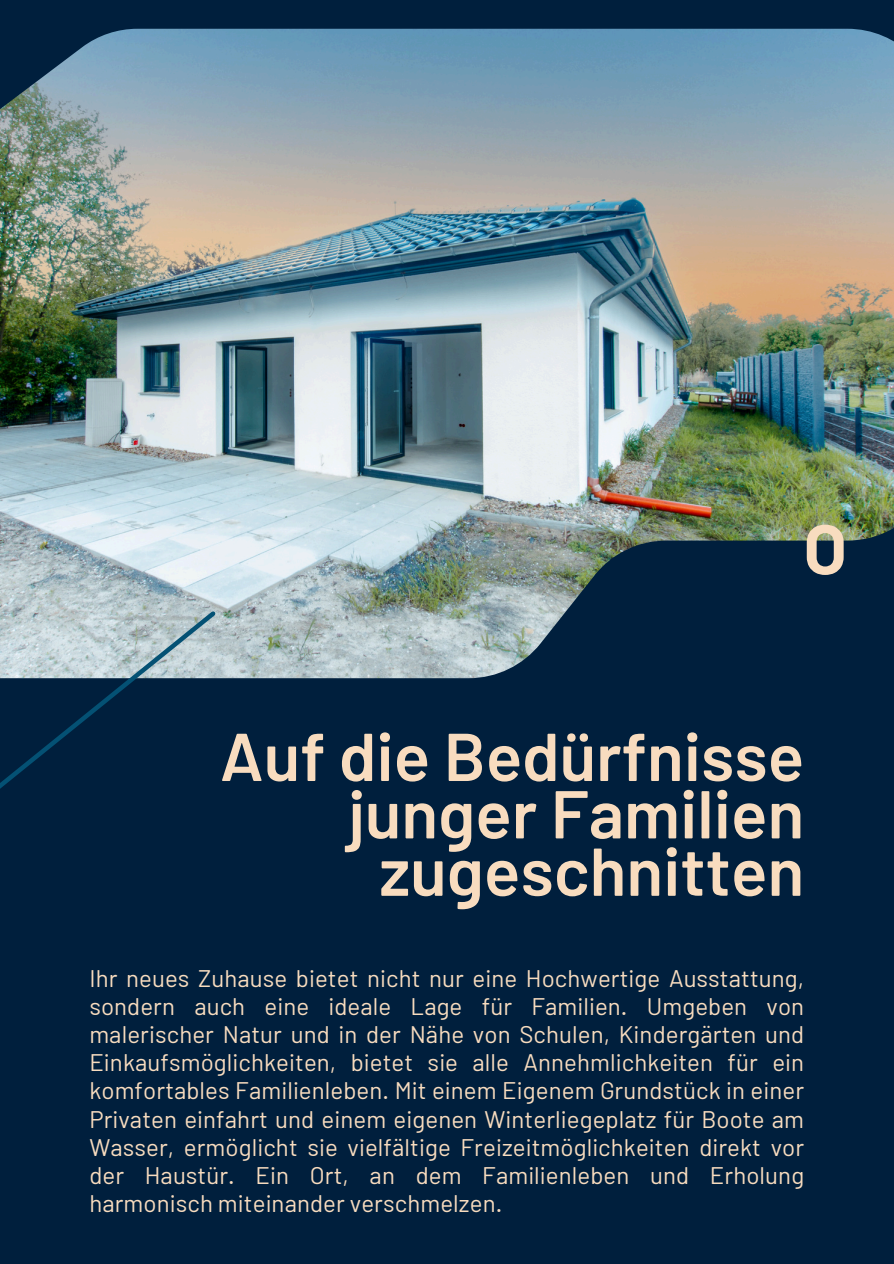
<style>
.page{position:relative;width:894px;height:1264px;background:#fff}
.page>*{position:absolute;margin:0;border:0;box-sizing:border-box;transform-origin:0 0}
.t1{font:700 69.9px "Barlow";color:#f8dcbf}
.t2{font:600 67.5px/57.3px "Barlow";color:#f8dcbf;text-align:right}
.t3{font:24px/28.2px "Barlow";letter-spacing:.005em;color:#f8dcbf;text-align:justify}
</style>
<div class="page">
<div style="left:0;top:0;width:893px;height:1263px;background:#001f3d"></div>
<img style="left:0;top:29px;width:893px;height:649px">
<svg style="left:0;top:607px;width:219px;height:182px"></svg>
<p class="t1" style="left:803px;top:504px;width:45px">O</p>
<h1 class="t2" style="left:220px;top:725px;width:585px">Auf die Bedürfnisse junger Familien zugeschnitten</h1>
<p class="t3" style="left:89px;top:963px;width:716px">Ihr neues Zuhause bietet nicht nur eine Hochwertige Ausstattung, sondern auch eine ideale Lage für Familien. Umgeben von malerischer Natur und in der Nähe von Schulen, Kindergärten und Einkaufsmöglichkeiten, bietet sie alle Annehmlichkeiten für ein komfortables Familienleben. Mit einem Eigenem Grundstück in einer Privaten einfahrt und einem eigenen Winterliegeplatz für Boote am Wasser, ermöglicht sie vielfältige Freizeitmöglichkeiten direkt vor der Haustür. Ein Ort, an dem Familienleben und Erholung harmonisch miteinander verschmelzen.</p>
</div>
